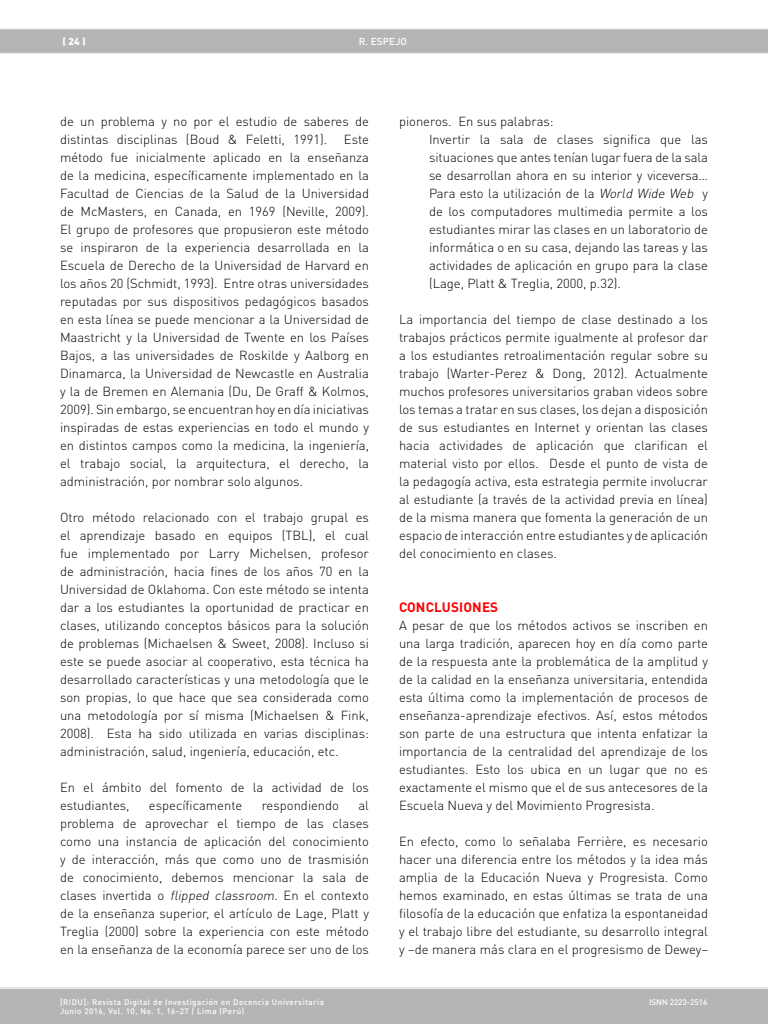
<style>
.page{position:relative;width:768px;height:1024px;background:#fff}
.page>*{position:absolute;margin:0;border:0;box-sizing:border-box;transform-origin:0 0}
.sub_1_ok{font:700 13.5px "DIN Pro";letter-spacing:.01em;color:#fe0000}
.Texto_1{font:300 13px/18px "DIN Pro";color:#000;text-align:justify}
.t1{font:500 10px "DIN Pro";letter-spacing:.01em;color:#fff}
.t2{font:900 10px "DIN Pro";color:#fff}
.t3{font:500 8px/9px "DIN Pro";letter-spacing:.06em;color:#fff}
.t4{font:500 8px "DIN Pro";color:#fff}
.s1{font-style:italic}
</style>
<div class="page">
<div style="left:0;top:29px;width:768px;height:24px;background:#b6b5b5"></div>
<hr style="left:0;top:53px;width:768px;height:1px;background:#e7e7e8">
<hr style="left:0;top:29px;width:768px;height:1px;background:#e7e7e8">
<div style="left:0;top:988px;width:768px;height:36px;background:#b6b5b5"></div>
<hr style="left:0;top:987px;width:768px;height:2px;background:#e7e7e8">
<p class="t2" style="left:63px;top:35px;width:25px">( 24 )</p>
<p class="t1" style="left:359px;top:35px;width:50px">R. ESPEJO</p>
<p class="Texto_1" style="left:60px;top:112px;width:310px">de un problema y no por el estudio de saberes de distintas disciplinas (Boud &amp; Feletti, 1991).</p>
<p class="Texto_1" style="left:60px;top:130px;width:311px;text-indent:284px">Este método fue inicialmente aplicado en la enseñanza de la medicina, específicamente implementado en la Facultad de Ciencias de la Salud de la Universidad de McMasters, en Canada, en 1969 (Neville, 2009).<br>El grupo de profesores que propusieron este método se inspiraron de la experiencia desarrollada en la Escuela de Derecho de la Universidad de Harvard en los años 20 (Schmidt, 1993). Entre otras universidades reputadas por sus dispositivos pedagógicos basados en esta línea se puede mencionar a la Universidad de Maastricht y la Universidad de Twente en los Países Bajos, a las universidades de Roskilde y Aalborg en Dinamarca, la Universidad de Newcastle en Australia y la de Bremen en Alemania (Du, De Graff &amp; Kolmos, 2009). Sin embargo, se encuentran hoy en día iniciativas inspiradas de estas experiencias en todo el mundo y en distintos campos como la medicina, la ingeniería, el trabajo social, la arquitectura, el derecho, la administración, por nombrar solo algunos.</p>
<p class="Texto_1" style="left:60px;top:508px;width:311px">Otro método relacionado con el trabajo grupal es el aprendizaje basado en equipos (TBL), el cual fue implementado por Larry Michelsen, profesor de administración, hacia fines de los años 70 en la Universidad de Oklahoma. Con este método se intenta dar a los estudiantes la oportunidad de practicar en clases, utilizando conceptos básicos para la solución de problemas (Michaelsen &amp; Sweet, 2008). Incluso si este se puede asociar al cooperativo, esta técnica ha desarrollado características y una metodología que le son propias, lo que hace que sea considerada como una metodología por sí misma (Michaelsen &amp; Fink, 2008). Esta ha sido utilizada en varias disciplinas: administración, salud, ingeniería, educación, etc.</p>
<p class="Texto_1" style="left:60px;top:778px;width:311px">En el ámbito del fomento de la actividad de los estudiantes,</p>
<p class="Texto_1" style="left:149px;top:796px;width:95px">específicamente</p>
<p class="Texto_1" style="left:262px;top:796px;width:79px">respondiendo</p>
<p class="Texto_1" style="left:60px;top:796px;width:311px;text-indent:298px">al problema de aprovechar el tiempo de las clases como una instancia de aplicación del conocimiento y de interacción, más que como uno de trasmisión de conocimiento, debemos mencionar la sala de clases invertida o <span class="s1">flipped classroom</span>. En el contexto de la enseñanza superior, el artículo de Lage, Platt y Treglia (2000) sobre la experiencia con este método en la enseñanza de la economía parece ser uno de los</p>
<p class="Texto_1" style="left:399px;top:112px;width:156px">pioneros. En sus palabras:</p>
<p class="Texto_1" style="left:429px;top:130px;width:281px">Invertir la sala de clases significa que las situaciones que antes tenían lugar fuera de la sala se desarrollan ahora en su interior y viceversa… Para esto la utilización de la <span class="s1">World Wide Web</span> y de los computadores multimedia permite a los estudiantes mirar las clases en un laboratorio de informática o en su casa, dejando las tareas y las actividades de aplicación en grupo para la clase (Lage, Platt &amp; Treglia, 2000, p.32).</p>
<p class="Texto_1" style="left:399px;top:310px;width:311px">La importancia del tiempo de clase destinado a los trabajos prácticos permite igualmente al profesor dar a los estudiantes retroalimentación regular sobre su trabajo (Warter-Perez &amp; Dong, 2012). Actualmente muchos profesores universitarios graban videos sobre los temas a tratar en sus clases, los dejan a disposición de sus estudiantes en Internet y orientan las clases hacia actividades de aplicación que clarifican el material visto por ellos. Desde el punto de vista de la pedagogía activa, esta estrategia permite involucrar al estudiante (a través de la actividad previa en línea) de la misma manera que fomenta la generación de un espacio de interacción entre estudiantes y de aplicación del conocimiento en clases.</p>
<p class="sub_1_ok" style="left:399px;top:598px;width:101px">CONCLUSIONES</p>
<p class="Texto_1" style="left:399px;top:616px;width:311px">A pesar de que los métodos activos se inscriben en una larga tradición, aparecen hoy en día como parte de la respuesta ante la problemática de la amplitud y de la calidad en la enseñanza universitaria, entendida esta última como la implementación de procesos de enseñanza-aprendizaje efectivos. Así, estos métodos son parte de una estructura que intenta enfatizar la importancia de la centralidad del aprendizaje de los estudiantes. Esto los ubica en un lugar que no es exactamente el mismo que el de sus antecesores de la Escuela Nueva y del Movimiento Progresista.</p>
<p class="Texto_1" style="left:399px;top:832px;width:311px">En efecto, como lo señalaba Ferrière, es necesario hacer una diferencia entre los métodos y la idea más amplia de la Educación Nueva y Progresista. Como hemos examinado, en estas últimas se trata de una filosofía de la educación que enfatiza la espontaneidad y el trabajo libre del estudiante, su desarrollo integral y –de manera más clara en el progresismo de Dewey–</p>
<p class="t3" style="left:60px;top:997px;width:266px">[RIDU]: Revista Digital de Investigación en Docencia Universitaria<br>Junio 2016, Vol. 10, No. 1, 16-27 | Lima (Perú)</p>
<p class="t4" style="left:649px;top:997px;width:60px">ISNN 2223-2516</p>
</div>
